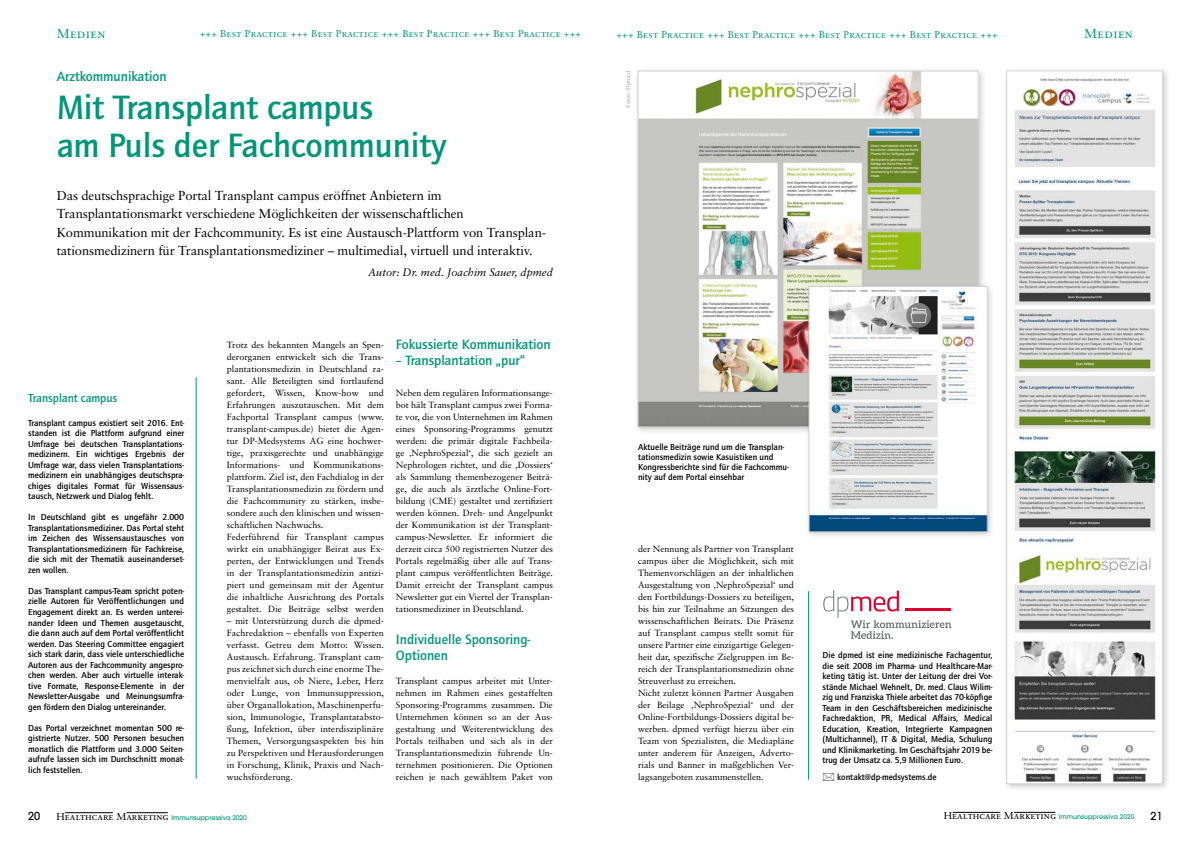
<style>
.page{position:relative;width:1191px;height:842px;background:#fff}
.page>*{position:absolute;margin:0;border:0;box-sizing:border-box;transform-origin:0 0}
.t1{font:500 35px/38px "Quay Sans ITC Std";color:#009678}
.t2{font:500 14px/16px "Quay Sans ITC Std";color:#009678}
.t3{font:13px/18.5px "Sabon";letter-spacing:-.01em;color:#000}
.t4{font:13px "Sabon Roman SC";letter-spacing:.025em;color:#009678}
.t5{font:500 12px "Quay Sans ITC Std";color:#009678}
.t6{font:italic 11px "Sabon";color:#000}
.t7{font:500 11px "Avant Garde";color:#000}
.t8{font:10px "Sabon Roman SC";letter-spacing:.025em;color:#009678}
.t9{font:9px/12px "Sabon";color:#000;text-align:justify}
.t10{font:500 9px/10.5px "Quay Sans ITC Std";color:#000;text-align:justify}
.t11{font:500 6.5px "Avant Garde";color:#009678}
.t12{font:6px "Sabon";color:#9c9e9f}
.s1{font-family:"Sabon Roman SC";font-weight:400;font-size:10px;color:#000}
</style>
<div class="page">
<hr style="left:65px;top:812px;width:48px;height:1px;background:#000">
<hr style="left:952px;top:812px;width:48px;height:1px;background:#000">
<hr style="left:126px;top:812px;width:42px;height:1px;background:#000">
<hr style="left:1014px;top:812px;width:41px;height:1px;background:#000">
<hr style="left:808px;top:591px;width:1px;height:189px;background:#009678">
<div style="left:634px;top:67px;width:352px;height:368px;background:#000;opacity:.2"></div>
<img style="left:640px;top:73px;width:336px;height:352px">
<div style="left:805px;top:282px;width:190px;height:258px;background:#000;opacity:.2"></div>
<img style="left:811px;top:288px;width:174px;height:242px">
<div style="left:809px;top:286px;width:178px;height:246px;border:1px solid #d0d1d2"></div>
<div style="left:1002px;top:67px;width:168px;height:725px;background:#000;opacity:.2"></div>
<img style="left:1008px;top:73px;width:152px;height:709px">
<div style="left:1006px;top:71px;width:156px;height:713px;border:1px solid #d0d1d2"></div>
<svg style="left:823px;top:590px;width:128px;height:49px"></svg>
<hr style="left:196px;top:377px;width:1px;height:402px;background:#009678">
<h3 class="t4" style="left:57px;top:26px;width:50px">Medien</h3>
<p class="t8" style="left:200px;top:28px;width:383px">+++ Best Practice +++ Best Practice +++ Best Practice +++ Best Practice +++</p>
<h3 class="t4" style="left:1084px;top:26px;width:50px">Medien</h3>
<h2 class="t2" style="left:57px;top:68px;width:111px">Arztkommunikation</h2>
<h1 class="t1" style="left:57px;top:88px;width:391px">Mit Transplant campus<br>am Puls der Fachcommunity</h1>
<p class="t3" style="left:57px;top:186px;width:491px">Das deutschsprachige Portal Transplant campus eröffnet Anbietern im Transplantationsmarkt verschiedene Möglichkeiten der wissenschaftlichen Kommunikation mit der Fachcommunity. Es ist eine Austausch-Plattform von Transplan&shy;tationsmedizinern für Transplantationsmediziner – multimedial, virtuell und interaktiv.</p>
<p class="t6" style="left:368px;top:266px;width:186px">Autor: Dr. med. Joachim Sauer, dpmed</p>
<p class="t8" style="left:616px;top:29px;width:383px">+++ Best Practice +++ Best Practice +++ Best Practice +++ Best Practice +++</p>
<p class="t12" style="left:624px;top:108px;width:38px;rotate:-90deg">Fotos: Dpmed</p>
<h3 class="t5" style="left:28px;top:391px;width:91px">Transplant campus</h3>
<p class="t10" style="left:28px;top:418px;width:157px">Transplant campus existiert seit 2016. Ent&shy;standen ist die Plattform aufgrund einer Umfrage bei deutschen Transplantations&shy;medizinern. Ein wichtiges Ergebnis der Umfrage war, dass vielen Transplantations&shy;medizinern ein unabhängiges deutschspra&shy;chiges digitales Format für Wissensaus&shy;tausch, Netzwerk und Dialog fehlt.</p>
<p class="t10" style="left:28px;top:512px;width:157px">In Deutschland gibt es ungefähr 2.000<br>Transplantationsmediziner. Das Portal steht im Zeichen des Wissensaustausches von Transplantationsmedizinern für Fachkreise, die sich mit der Thematik auseinanderset&shy;zen wollen.</p>
<p class="t10" style="left:28px;top:586px;width:157px">Das Transplant campus-Team spricht poten&shy;zielle Autoren für Veröffentlichungen und Engagement direkt an. Es werden unterei&shy;nander Ideen und Themen ausgetauscht, die dann auch auf dem Portal veröffentlicht werden. Das Steering Committee engagiert sich stark darin, dass viele unterschiedliche Autoren aus der Fachcommunity angespro&shy;chen werden. Aber auch virtuelle interak&shy;tive Formate, Response-Elemente in der Newsletter-Ausgabe und Meinungsumfra&shy;gen fördern den Dialog untereinander.</p>
<p class="t10" style="left:28px;top:722px;width:157px">Das Portal verzeichnet momentan 500 re&shy;gistrierte Nutzer. 500 Personen besuchen monatlich die Plattform und 3.000 Seiten&shy;aufrufe lassen sich im Durchschnitt monat&shy;lich feststellen.</p>
<p class="t9" style="left:227px;top:339px;width:159px;text-align:left">Trotz des bekannten Mangels an Spen&shy;derorganen entwickelt sich die Trans&shy;plantationsmedizin in Deutschland ra&shy;sant. Alle Beteiligten sind fortlaufend gefordert, Wissen, Know-how und Erfahrungen auszutauschen. Mit dem Fachportal Transplant campus (www. transplant-campus.de) bietet die Agen&shy;tur DP-Medsystems AG eine hochwer&shy;tige, praxisgerechte und unabhängige Informations- und Kommunikations&shy;plattform. Ziel ist, den Fachdialog in der Transplantationsmedizin zu fördern und die Fachcommunity zu stärken, insbe&shy;sondere auch den klinischen und wissen&shy;schaftlichen Nachwuchs.<br>Federführend für Transplant campus wirkt ein unabhängiger Beirat aus Ex&shy;perten, der Entwicklungen und Trends in der Transplantationsmedizin antizi&shy;piert und gemeinsam mit der Agentur die inhaltliche Ausrichtung des Portals gestaltet. Die Beiträge selbst werden</p>
<p class="t9" style="left:227px;top:615px;width:159px">– mit Unterstützung durch die dpmed-Fachredaktion – ebenfalls von Experten verfasst. Getreu dem Motto: Wissen.<br>Austausch. Erfahrung. Transplant cam&shy;pus zeichnet sich durch eine enorme The&shy;menvielfalt aus, ob Niere, Leber, Herz oder Lunge, von Immunsuppression, über Organallokation, Maschinenperfu&shy;sion, Immunologie, Transplantatabsto&shy;ßung, Infektion, über interdisziplinäre Themen, Versorgungsaspekten bis hin zu Perspektiven und Herausforderungen in Forschung, Klinik, Praxis und Nach&shy;wuchsförderung.</p>
<h2 class="t2" style="left:396px;top:336px;width:156px">Fokussierte Kommunikation</h2>
<h2 class="t2" style="left:396px;top:352px;width:131px">– Transplantation „pur“</h2>
<p class="t9" style="left:396px;top:387px;width:159px">Neben dem regulären Informationsange&shy;bot hält Transplant campus zwei Forma&shy;te vor, die von Unternehmen im Rahmen eines Sponsoring-Programms genutzt werden: die primär digitale Fachbeila&shy;ge ‚NephroSpezial‘, die sich gezielt an Nephrologen richtet, und die ‚Dossiers‘ als Sammlung themenbezogener Beiträ&shy;ge, die auch als ärztliche Online-Fort&shy;bildung (CME) gestaltet und zertifiziert werden können. Dreh- und Angelpunkt der Kommunikation ist der Transplant&shy;campus-Newsletter. Er informiert die derzeit circa 500 registrierten Nutzer des Portals regelmäßig über alle auf Trans&shy;plant campus veröffentlichten Beiträge.<br>Damit erreicht der Transplant campus Newsletter gut ein Viertel der Transplan&shy;tationsmediziner in Deutschland.</p>
<h2 class="t2" style="left:396px;top:631px;width:136px">Individuelle Sponsoring-<br>Optionen</h2>
<p class="t9" style="left:396px;top:675px;width:159px">Transplant campus arbeitet mit Unter&shy;nehmen im Rahmen eines gestaffelten Sponsoring-Programms zusammen. Die Unternehmen können so an der Aus&shy;gestaltung und Weiterentwicklung des Portals teilhaben und sich als in der Transplantationsmedizin führende Un&shy;ternehmen positionieren. Die Optionen reichen je nach gewähltem Paket von</p>
<p class="t10" style="left:638px;top:442px;width:152px;line-height:10px;text-align:left">Aktuelle Beiträge rund um die Transplan&shy;tationsmedizin sowie Kasuistiken und Kongressberichte sind für die Fachcommu&shy;nity auf dem Portal einsehbar</p>
<p class="t9" style="left:638px;top:543px;width:157px;text-align:left">der Nennung als Partner von Transplant campus über die Möglichkeit, sich mit Themenvorschlägen an der inhaltlichen Ausgestaltung von ‚NephroSpezial‘ und den Fortbildungs-Dossiers zu beteiligen, bis hin zur Teilnahme an Sitzungen des wissenschaftlichen Beirats. Die Präsenz auf Transplant campus stellt somit für unsere Partner eine einzigartige Gelegen&shy;heit dar, spezifische Zielgruppen im Be&shy;reich der Transplantationsmedizin ohne Streuverlust zu erreichen.<br>Nicht zuletzt können Partner Ausgaben der Beilage ‚NephroSpezial‘ und der Online-Fortbildungs-Dossiers digital be&shy;werben. dpmed verfügt hierzu über ein Team von Spezialisten, die Mediapläne unter anderem für Anzeigen, Adverto&shy;rials und Banner in maßgeblichen Ver&shy;lagsangeboten zusammenstellen.</p>
<p class="t10" style="left:822px;top:650px;width:171px">Die dpmed ist eine medizinische Fachagentur, die seit 2008 im Pharma- und Healthcare-Mar&shy;keting tätig ist. Unter der Leitung der drei Vor&shy;stände Michael Wehnelt, Dr. med. Claus Wilim&shy;zig und Franziska Thiele arbeitet das 70-köpfige Team in den Geschäftsbereichen medizinische Fachredaktion, PR, Medical Affairs, Medical Education, Kreation, Integrierte Kampagnen (Multichannel), IT &amp; Digital, Media, Schulung und Klinikmarketing. Im Geschäftsjahr 2019 be&shy;trug der Umsatz ca. 5,9 Millionen Euro.</p>
<p class="t10" style="left:837px;top:771px;width:101px">kontakt@dp-medsystems.de</p>
<p class="t7" style="left:28px;top:809px;width:14px">20</p>
<p class="t11" style="left:56px;top:813px;width:192px"><span class="s1">Healthcare Marketing</span> Immunsuppressiva 2020</p>
<p class="t11" style="left:944px;top:813px;width:192px"><span class="s1">Healthcare Marketing</span> Immunsuppressiva 2020</p>
<p class="t7" style="left:1150px;top:809px;width:14px">21</p>
</div>
